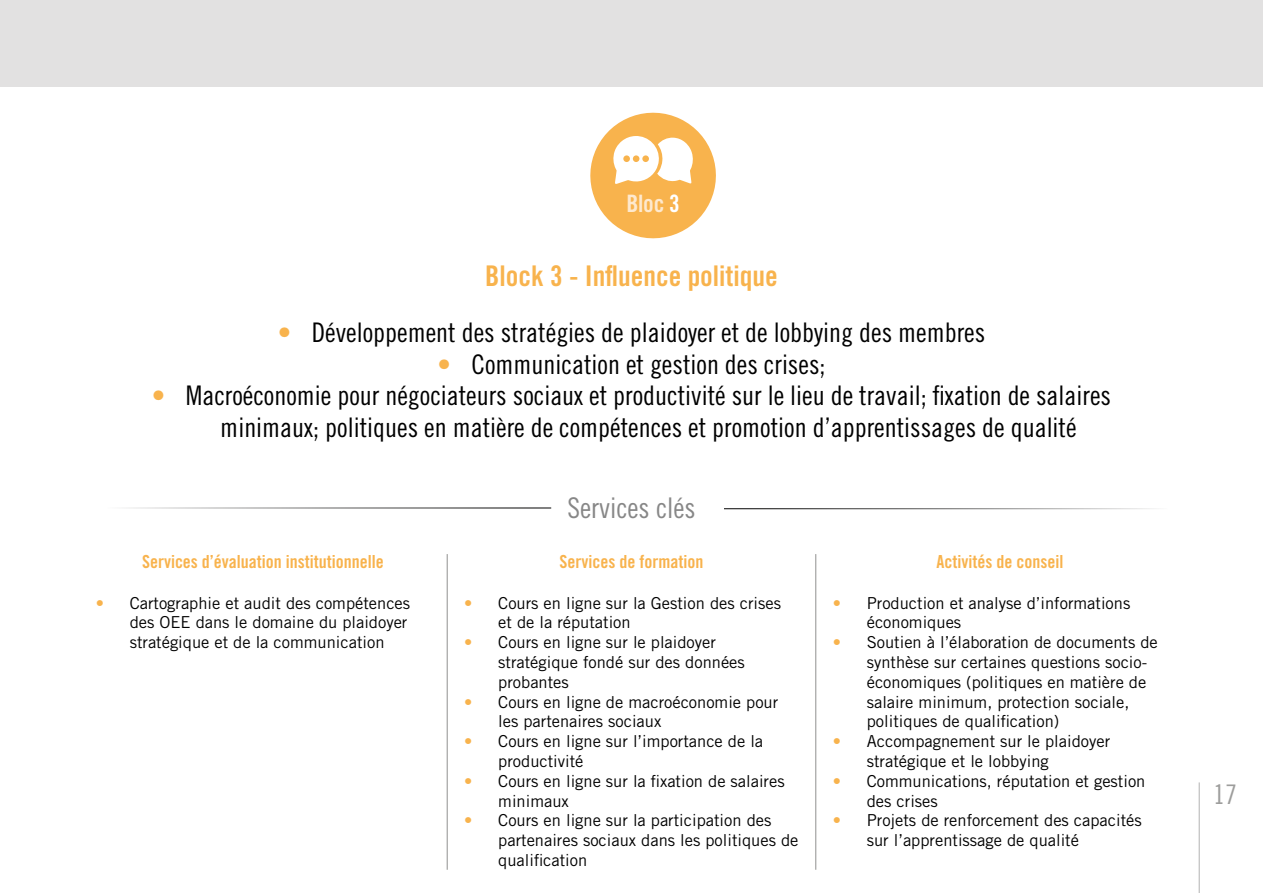
<style>
.page{position:relative;width:1263px;height:893px;background:#fff}
.page>*{position:absolute;margin:0;border:0;box-sizing:border-box;transform-origin:0 0}
.t1{font:28.5px "Trade Gothic Bold Cond Twenty";color:#f8b34d}
.t2{font:28.5px "Trade Gothic Cond Eighteen";color:#878787}
.t3{font:27px/31.5px "Trade Gothic Cond Eighteen";color:#000}
.t4{font:27px "Trade Gothic Cond Eighteen";color:#9d9d9c}
.t5{font:24px "Trade Gothic Bold Cond Twenty";color:#fee9ce}
.t6{font:18px "Trade Gothic Bold Cond Twenty";color:#f8b34d}
.t7{font:16.5px/19.8px "Trade Gothic";color:#000}
.s1{color:#fff}
.s2{color:#f8b34d}
</style>
<div class="page">
<hr style="left:1199px;top:782px;width:1px;height:111px;background:#b3b2b2">
<div style="left:0;top:0;width:1263px;height:87px;background:#e2e1e1"></div>
<hr style="left:447px;top:554px;width:1px;height:316px;background:#9d9d9c">
<hr style="left:815px;top:554px;width:1px;height:316px;background:#9d9d9c">
<svg style="left:590px;top:112px;width:126px;height:127px"></svg>
<h3 class="t5" style="left:626px;top:189px;width:55px">Bloc <span class="s1">3</span></h3>
<h1 class="t1" style="left:485px;top:258px;width:294px">Block 3 - Influence politique</h1>
<h2 class="t3" style="left:278px;top:317px;width:709px"><span class="s2">•</span> Développement des stratégies de plaidoyer et de lobbying des membres</h2>
<h2 class="t3" style="left:437px;top:348px;width:389px"><span class="s2">•</span> Communication et gestion des crises;</h2>
<h2 class="t3" style="left:220px;top:380px;width:892px;text-indent:-68px"><span class="s2">•</span> Macroéconomie pour négociateurs sociaux et productivité sur le lieu de travail; fixation de salaires minimaux; politiques en matière de compétences et promotion d’apprentissages de qualité</h2>
<p class="t6" style="left:142px;top:550px;width:243px">Services d’évaluation institutionnelle</p>
<p class="t7" style="left:130px;top:593px;width:282px;text-indent:-34px"><span class="s2">•</span> Cartographie et audit des compétences des OEE dans le domaine du plaidoyer stratégique et de la communication</p>
<h1 class="t2" style="left:567px;top:491px;width:130px">Services clés</h1>
<p class="t6" style="left:559px;top:550px;width:145px">Services de formation</p>
<p class="t7" style="left:498px;top:593px;width:284px;text-indent:-34px"><span class="s2">•</span> Cours en ligne sur la Gestion des crises et de la réputation</p>
<p class="t7" style="left:498px;top:632px;width:248px;text-indent:-34px"><span class="s2">•</span> Cours en ligne sur le plaidoyer stratégique fondé sur des données probantes</p>
<p class="t7" style="left:498px;top:692px;width:282px;text-indent:-34px"><span class="s2">•</span> Cours en ligne de macroéconomie pour les partenaires sociaux</p>
<p class="t7" style="left:498px;top:731px;width:266px;text-indent:-34px"><span class="s2">•</span> Cours en ligne sur l’importance de la productivité</p>
<p class="t7" style="left:498px;top:771px;width:288px;text-indent:-34px"><span class="s2">•</span> Cours en ligne sur la fixation de salaires minimaux</p>
<p class="t7" style="left:498px;top:810px;width:302px;text-indent:-34px"><span class="s2">•</span> Cours en ligne sur la participation des partenaires sociaux dans les politiques de qualification</p>
<p class="t6" style="left:936px;top:550px;width:128px">Activités de conseil</p>
<p class="t7" style="left:867px;top:593px;width:265px;text-indent:-34px"><span class="s2">•</span> Production et analyse d’informations économiques</p>
<p class="t7" style="left:867px;top:632px;width:293px;text-indent:-34px"><span class="s2">•</span> Soutien à l’élaboration de documents de synthèse sur certaines questions socio&shy;économiques (politiques en matière de salaire minimum, protection sociale, politiques de qualification)</p>
<p class="t7" style="left:867px;top:731px;width:245px;text-indent:-34px"><span class="s2">•</span> Accompagnement sur le plaidoyer stratégique et le lobbying</p>
<p class="t7" style="left:867px;top:771px;width:280px;text-indent:-34px"><span class="s2">•</span> Communications, réputation et gestion des crises</p>
<p class="t7" style="left:867px;top:810px;width:276px;text-indent:-34px"><span class="s2">•</span> Projets de renforcement des capacités sur l’apprentissage de qualité</p>
<h2 class="t4" style="left:1213px;top:779px;width:25px">17</h2>
</div>
